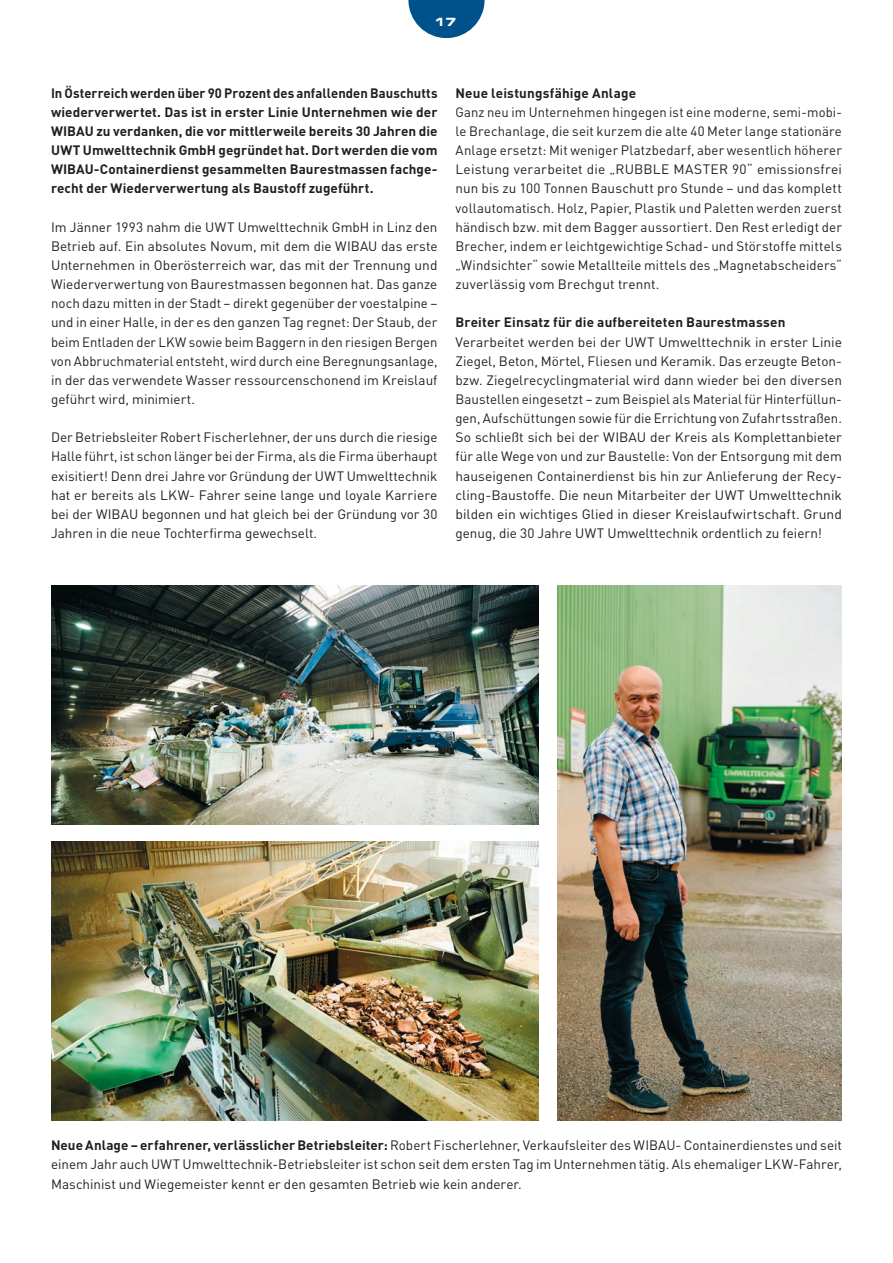
<style>
.page{position:relative;width:893px;height:1263px;background:#fff}
.page>*{position:absolute;margin:0;border:0;box-sizing:border-box;transform-origin:0 0}
.t1{font:13.5px/19.2px "DIN Pro";color:#231f20;text-align:justify}
.t2{font:13.5px/19.2px "DIN Pro";color:#231f20;text-align:justify;scale:.96 1}
.t3{font:700 13.5px/19.2px "DIN Pro";letter-spacing:.01em;color:#231f20;text-align:justify}
.t4{font:10.5px "Thekla Bold Extended";color:#fff}
.s1{font-weight:700}
</style>
<div class="page">
<svg style="left:408px;top:0;width:77px;height:38px"></svg>
<img style="left:557px;top:585px;width:285px;height:536px">
<img style="left:51px;top:841px;width:487px;height:280px">
<img style="left:51px;top:585px;width:487px;height:240px">
<p class="t4" style="left:434px;top:14px;width:23px">17</p>
<p class="t3" style="left:51px;top:83px;width:388px">In Österreich werden über 90 Prozent des anfallenden Bauschutts wiederverwertet. Das ist in erster Linie Unternehmen wie der WIBAU zu verdanken, die vor mittlerweile bereits 30 Jahren die UWT Umwelttechnik GmbH gegründet hat. Dort werden die vom WIBAU-Containerdienst gesammelten Baurestmassen fachge&shy;recht der Wiederverwertung als Baustoff zugeführt.</p>
<p class="t1" style="left:51px;top:217px;width:388px">Im Jänner 1993 nahm die UWT Umwelttechnik GmbH in Linz den Betrieb auf. Ein absolutes Novum, mit dem die WIBAU das erste Unternehmen in Oberösterreich war, das mit der Trennung und Wiederverwertung von Baurestmassen begonnen hat. Das ganze noch dazu mitten in der Stadt – direkt gegenüber der voestalpine – und in einer Halle, in der es den ganzen Tag regnet: Der Staub, der beim Entladen der LKW sowie beim Baggern in den riesigen Bergen von Abbruchmaterial entsteht, wird durch eine Beregnungsanlage, in der das verwendete Wasser ressourcenschonend im Kreislauf geführt wird, minimiert.</p>
<p class="t1" style="left:51px;top:427px;width:388px">Der Betriebsleiter Robert Fischerlehner, der uns durch die riesige Halle führt, ist schon länger bei der Firma, als die Firma überhaupt exisitiert! Denn drei Jahre vor Gründung der UWT Umwelttechnik hat er bereits als LKW- Fahrer seine lange und loyale Karriere bei der WIBAU begonnen und hat gleich bei der Gründung vor 30<br>Jahren in die neue Tochterfirma gewechselt.</p>
<p class="t3" style="left:455px;top:83px;width:182px">Neue leistungsfähige Anlage</p>
<p class="t2" style="left:455px;top:102px;width:404px">Ganz neu im Unternehmen hingegen ist eine moderne, semi-mobi&shy;le Brechanlage, die seit kurzem die alte 40 Meter lange stationäre Anlage ersetzt: Mit weniger Platzbedarf, aber wesentlich höherer Leistung verarbeitet die „RUBBLE MASTER 90“ emissionsfrei nun bis zu 100 Tonnen Bauschutt pro Stunde – und das komplett vollautomatisch. Holz, Papier, Plastik und Paletten werden zuerst händisch bzw. mit dem Bagger aussortiert. Den Rest erledigt der Brecher, indem er leichtgewichtige Schad- und Störstoffe mittels „Windsichter“ sowie Metallteile mittels des „Magnetabscheiders“ zuverlässig vom Brechgut trennt.</p>
<p class="t3" style="left:455px;top:312px;width:332px">Breiter Einsatz für die aufbereiteten Baurestmassen</p>
<p class="t1" style="left:455px;top:332px;width:388px">Verarbeitet werden bei der UWT Umwelttechnik in erster Linie Ziegel, Beton, Mörtel, Fliesen und Keramik. Das erzeugte Beton&shy;bzw. Ziegelrecyclingmaterial wird dann wieder bei den diversen Baustellen eingesetzt – zum Beispiel als Material für Hinterfüllun&shy;gen, Aufschüttungen sowie für die Errichtung von Zufahrtsstraßen.<br>So schließt sich bei der WIBAU der Kreis als Komplettanbieter für alle Wege von und zur Baustelle: Von der Entsorgung mit dem hauseigenen Containerdienst bis hin zur Anlieferung der Recy&shy;cling-Baustoffe. Die neun Mitarbeiter der UWT Umwelttechnik bilden ein wichtiges Glied in dieser Kreislaufwirtschaft. Grund genug, die 30 Jahre UWT Umwelttechnik ordentlich zu feiern!</p>
<p class="t1" style="left:51px;top:1135px;width:792px"><span class="s1">Neue Anlage – erfahrener, verlässlicher Betriebsleiter:</span> Robert Fischerlehner, Verkaufsleiter des WIBAU- Containerdienstes und seit einem Jahr auch UWT Umwelttechnik-Betriebsleiter ist schon seit dem ersten Tag im Unternehmen tätig. Als ehemaliger LKW-Fahrer, Maschinist und Wiegemeister kennt er den gesamten Betrieb wie kein anderer.</p>
</div>
